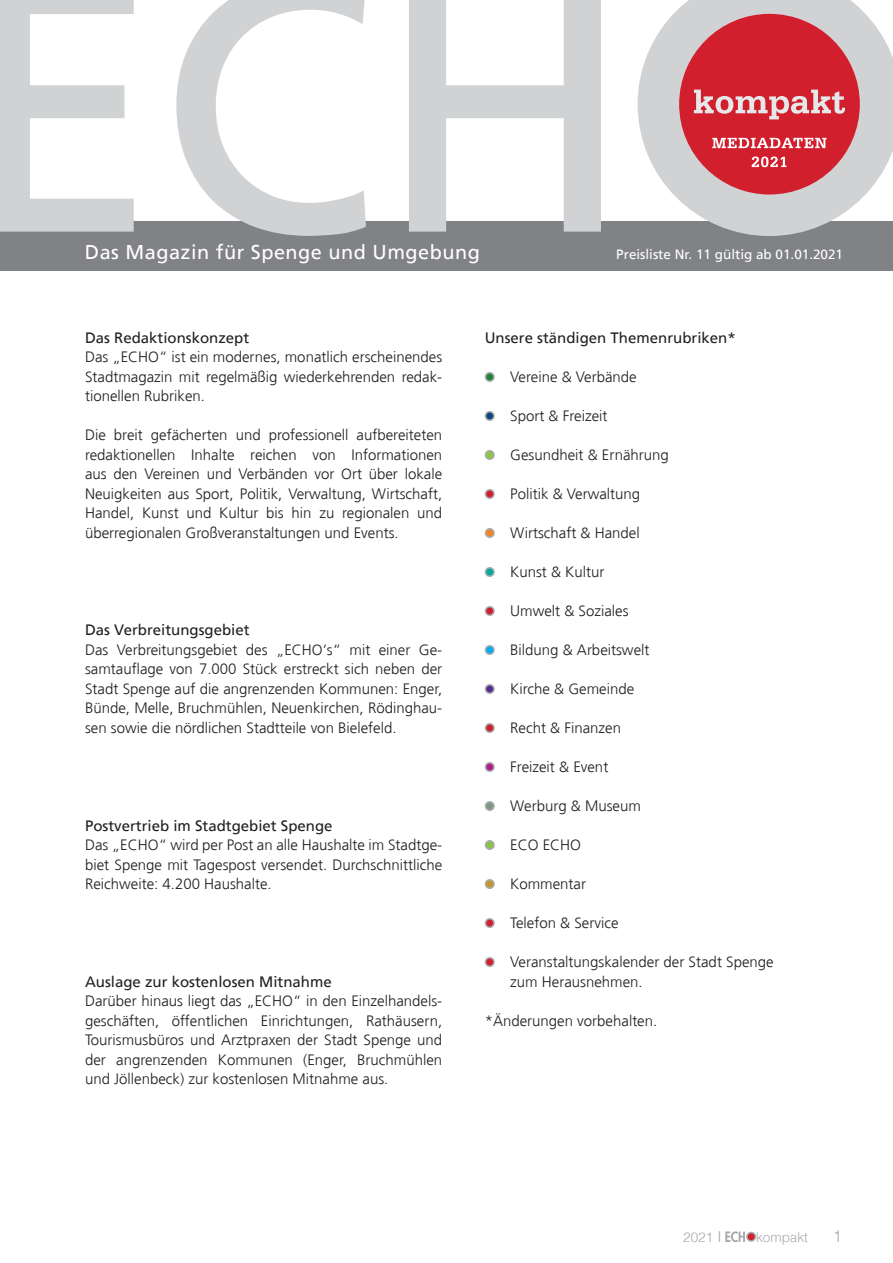
<style>
.page{position:relative;width:893px;height:1263px;background:#fff}
.page>*{position:absolute;margin:0;border:0;box-sizing:border-box;transform-origin:0 0}
.t1{font:19.95px "Frutiger";letter-spacing:.025em;color:#fff}
.t2{font:300 16.5px "Helvetica LT";color:#a8a9ad}
.t3{font:300 15px/19.5px "Frutiger";color:#231f20;text-align:justify}
.t4{font:15px "Frutiger";color:#231f20}
.t5{font:13.5px "Frutiger";color:#fff}
.t6{font:300 13.5px "Helvetica LT";color:#a8a9ad}
.s1{font-size:15px}
</style>
<div class="page">
<div style="left:0;top:221px;width:893px;height:50px;background:#808285"></div>
<svg style="left:409px;top:0;width:192px;height:232px"></svg>
<svg style="left:0;top:0;width:134px;height:232px"></svg>
<svg style="left:176px;top:0;width:190px;height:236px"></svg>
<svg style="left:638px;top:0;width:255px;height:236px;fill:#d1d2d4"></svg>
<div style="left:679px;top:14px;width:181px;height:180px;background:#d11f2d;border-radius:50%"></div>
<svg style="left:694px;top:90px;width:151px;height:29px"></svg>
<svg style="left:752px;top:156px;width:34px;height:11px"></svg>
<svg style="left:712px;top:138px;width:115px;height:10px"></svg>
<svg style="left:485px;top:372px;width:10px;height:10px"></svg>
<div style="left:486px;top:373px;width:7px;height:7px;background:#268234;border-radius:50%"></div>
<svg style="left:485px;top:411px;width:10px;height:10px"></svg>
<div style="left:486px;top:412px;width:7px;height:7px;background:#134680;border-radius:50%"></div>
<svg style="left:485px;top:450px;width:10px;height:10px"></svg>
<div style="left:486px;top:451px;width:7px;height:7px;background:#8ec443;border-radius:50%"></div>
<svg style="left:485px;top:489px;width:10px;height:10px"></svg>
<div style="left:486px;top:490px;width:7px;height:7px;background:#d11f2d;border-radius:50%"></div>
<svg style="left:485px;top:528px;width:10px;height:10px"></svg>
<div style="left:486px;top:529px;width:7px;height:7px;background:#f38422;border-radius:50%"></div>
<svg style="left:485px;top:567px;width:10px;height:10px"></svg>
<div style="left:486px;top:568px;width:7px;height:7px;background:#00ac99;border-radius:50%"></div>
<svg style="left:485px;top:606px;width:10px;height:10px"></svg>
<div style="left:486px;top:607px;width:7px;height:7px;background:#d11f2d;border-radius:50%"></div>
<svg style="left:485px;top:645px;width:10px;height:10px"></svg>
<div style="left:486px;top:646px;width:7px;height:7px;background:#00aeef;border-radius:50%"></div>
<svg style="left:485px;top:684px;width:10px;height:10px"></svg>
<div style="left:486px;top:685px;width:7px;height:7px;background:#552e8b;border-radius:50%"></div>
<svg style="left:485px;top:723px;width:10px;height:10px"></svg>
<div style="left:486px;top:724px;width:7px;height:7px;background:#d11f2d;border-radius:50%"></div>
<svg style="left:485px;top:762px;width:10px;height:10px"></svg>
<div style="left:486px;top:763px;width:7px;height:7px;background:#b01e8a;border-radius:50%"></div>
<svg style="left:485px;top:801px;width:10px;height:10px"></svg>
<div style="left:486px;top:802px;width:7px;height:7px;background:#7f9782;border-radius:50%"></div>
<svg style="left:485px;top:840px;width:10px;height:10px"></svg>
<div style="left:486px;top:841px;width:7px;height:7px;background:#8ec443;border-radius:50%"></div>
<svg style="left:485px;top:879px;width:10px;height:10px"></svg>
<div style="left:486px;top:880px;width:7px;height:7px;background:#c79428;border-radius:50%"></div>
<svg style="left:485px;top:918px;width:10px;height:10px"></svg>
<div style="left:486px;top:919px;width:7px;height:7px;background:#d11f2d;border-radius:50%"></div>
<svg style="left:485px;top:957px;width:10px;height:10px"></svg>
<div style="left:486px;top:958px;width:7px;height:7px;background:#d11f2d;border-radius:50%"></div>
<svg style="left:726px;top:1232px;width:19px;height:10px"></svg>
<svg style="left:746px;top:1232px;width:10px;height:10px"></svg>
<div style="left:748px;top:1233px;width:7px;height:7px;background:#d11f2d;border-radius:50%"></div>
<h1 class="t1" style="left:85px;top:241px;width:397px">Das Magazin für Spenge und Umgebung</h1>
<p class="t5" style="left:616px;top:247px;width:228px">Preisliste Nr. 11 gültig ab 01.01.2021</p>
<p class="t4" style="left:85px;top:329px;width:166px">Das Redaktionskonzept</p>
<p class="t3" style="left:85px;top:348px;width:359px">Das „ECHO“ ist ein modernes, monatlich erscheinendes Stadtmagazin mit regelmäßig wiederkehrenden redak&shy;tionellen Rubriken.</p>
<p class="t3" style="left:85px;top:426px;width:359px">Die breit gefächerten und professionell aufbereiteten redaktionellen Inhalte reichen von Informationen aus den Vereinen und Verbänden vor Ort über lokale Neuigkeiten aus Sport, Politik, Verwaltung, Wirtschaft, Handel, Kunst und Kultur bis hin zu regionalen und überregionalen Großveranstaltungen und Events.</p>
<p class="t4" style="left:85px;top:621px;width:166px">Das Verbreitungsgebiet</p>
<p class="t3" style="left:85px;top:640px;width:359px">Das Verbreitungsgebiet des „ECHO‘s“ mit einer Ge&shy;samtauflage von 7.000 Stück erstreckt sich neben der Stadt Spenge auf die angrenzenden Kommunen: Enger, Bünde, Melle, Bruchmühlen, Neuenkirchen, Rödinghau&shy;sen sowie die nördlichen Stadtteile von Bielefeld.</p>
<p class="t4" style="left:85px;top:816px;width:249px">Postvertrieb im Stadtgebiet Spenge</p>
<p class="t3" style="left:85px;top:835px;width:359px">Das „ECHO“ wird per Post an alle Haushalte im Stadtge&shy;biet Spenge mit Tagespost versendet. Durchschnittliche Reichweite: 4.200 Haushalte.</p>
<p class="t4" style="left:85px;top:972px;width:248px">Auslage zur kostenlosen Mitnahme</p>
<p class="t3" style="left:85px;top:991px;width:359px">Darüber hinaus liegt das „ECHO“ in den Einzelhandels&shy;geschäften, öffentlichen Einrichtungen, Rathäusern, Tourismusbüros und Arztpraxen der Stadt Spenge und der angrenzenden Kommunen (Enger, Bruchmühlen und Jöllenbeck) zur kostenlosen Mitnahme aus.</p>
<p class="t4" style="left:485px;top:329px;width:252px">Unsere ständigen Themenrubriken*</p>
<p class="t3" style="left:510px;top:367px;width:128px">Vereine &amp; Verbände</p>
<p class="t3" style="left:510px;top:406px;width:99px">Sport &amp; Freizeit</p>
<p class="t3" style="left:510px;top:445px;width:160px">Gesundheit &amp; Ernährung</p>
<p class="t3" style="left:510px;top:484px;width:132px">Politik &amp; Verwaltung</p>
<p class="t3" style="left:510px;top:523px;width:131px">Wirtschaft &amp; Handel</p>
<p class="t3" style="left:510px;top:562px;width:96px">Kunst &amp; Kultur</p>
<p class="t3" style="left:510px;top:601px;width:120px">Umwelt &amp; Soziales</p>
<p class="t3" style="left:510px;top:640px;width:141px">Bildung &amp; Arbeitswelt</p>
<p class="t3" style="left:510px;top:679px;width:125px">Kirche &amp; Gemeinde</p>
<p class="t3" style="left:510px;top:718px;width:112px">Recht &amp; Finanzen</p>
<p class="t3" style="left:510px;top:757px;width:100px">Freizeit &amp; Event</p>
<p class="t3" style="left:510px;top:796px;width:132px">Werburg &amp; Museum</p>
<p class="t3" style="left:510px;top:835px;width:72px">ECO ECHO</p>
<p class="t3" style="left:510px;top:874px;width:77px">Kommentar</p>
<p class="t3" style="left:510px;top:913px;width:110px">Telefon &amp; Service</p>
<p class="t3" style="left:510px;top:952px;width:265px">Veranstaltungskalender der Stadt Spenge zum Herausnehmen.</p>
<p class="t3" style="left:485px;top:1011px;width:174px">*Änderungen vorbehalten.</p>
<p class="t6" style="left:683px;top:1228px;width:40px">2021 <span class="s1">I</span></p>
<p class="t6" style="left:756px;top:1228px;width:53px">kompakt</p>
<p class="t2" style="left:833px;top:1225px;width:11px">1</p>
</div>
